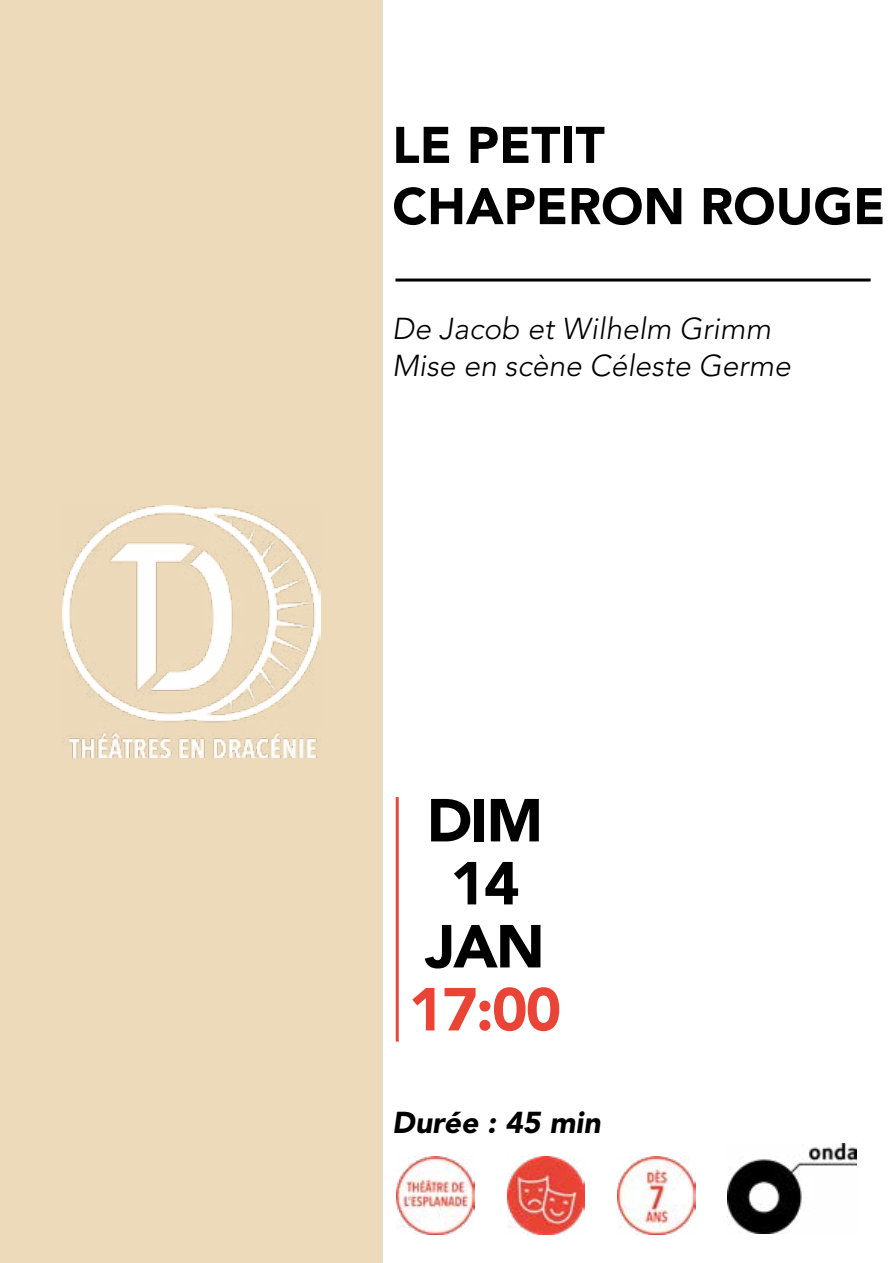
<style>
.page{position:relative;width:893px;height:1263px;background:#fff}
.page>*{position:absolute;margin:0;border:0;box-sizing:border-box;transform-origin:0 0}
.t1{font:900 60px/63px "Avenir LT Pro";letter-spacing:-.03em;color:#000;text-align:center}
.t2{font:900 60px "Avenir LT Pro";color:#e94436}
.t3{font:900 51px/61.2px "Avenir LT Pro";color:#000}
.t4{font:italic 300 30px/36px "Avenir LT Pro";color:#000}
.t5{font:italic 900 30px "Avenir LT Pro";color:#000}
</style>
<div class="page">
<hr style="left:395px;top:279px;width:476px;height:3px;background:#000">
<div style="left:0;top:0;width:383px;height:1263px;background:#ecdabb"></div>
<img style="left:62px;top:506px;width:258px;height:251px">
<hr style="left:396px;top:797px;width:3px;height:245px;background:#e94436">
<img style="left:397px;top:1156px;width:77px;height:78px">
<img style="left:507px;top:1157px;width:78px;height:77px">
<img style="left:618px;top:1156px;width:77px;height:78px">
<img style="left:727px;top:1144px;width:129px;height:90px">
<h2 class="t3" style="left:392px;top:115px;width:494px">LE PETIT<br>CHAPERON ROUGE</h2>
<p class="t4" style="left:392px;top:312px;width:400px">De Jacob et Wilhelm Grimm<br>Mise en scène Céleste Germe</p>
<h1 class="t1" style="left:425px;top:789px;width:121px">DIM<br>14<br>JAN</h1>
<h1 class="t2" style="left:409px;top:973px;width:154px">17:00</h1>
<p class="t5" style="left:392px;top:1104px;width:210px">Durée : 45 min</p>
</div>
